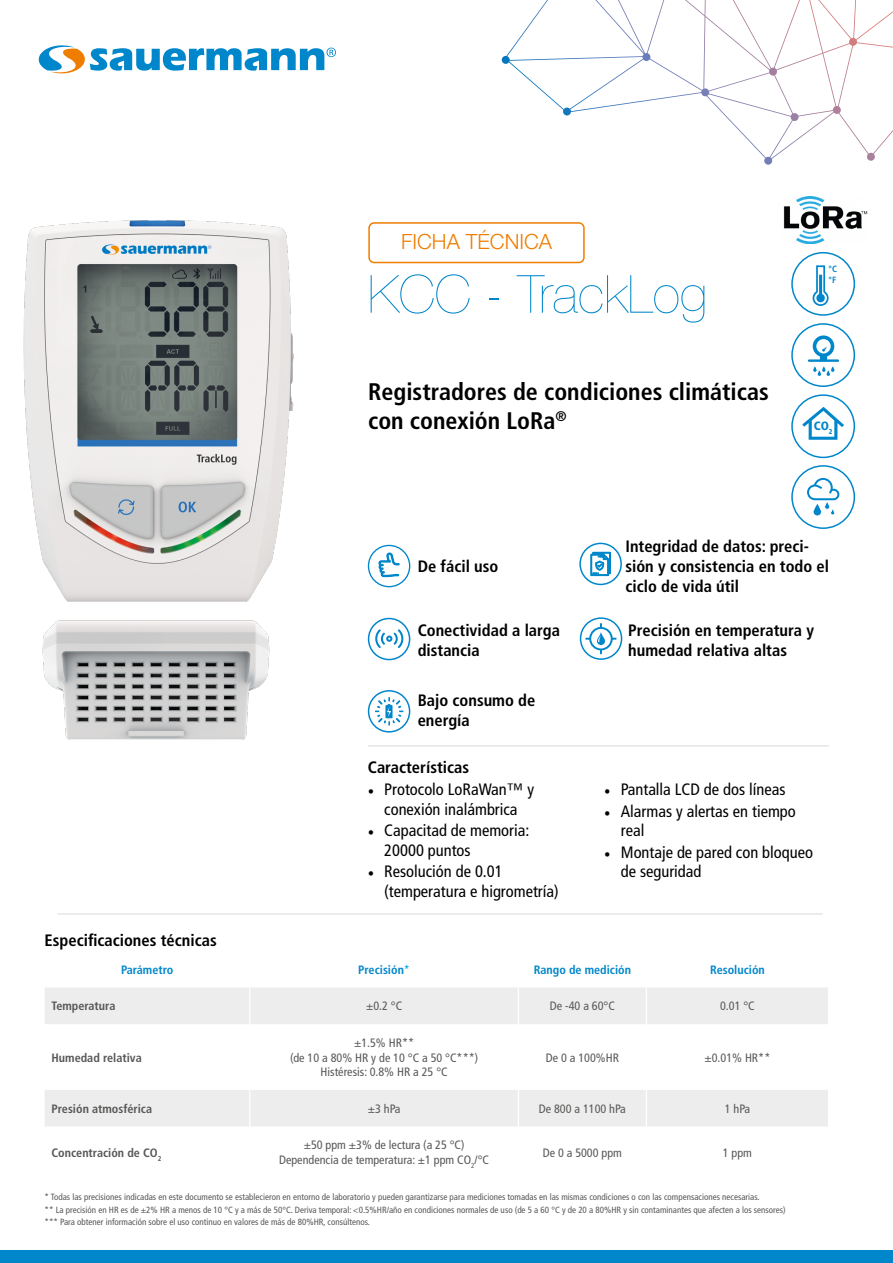
<style>
.page{position:relative;width:893px;height:1263px;background:#fff}
.page>*{position:absolute;margin:0;border:0;box-sizing:border-box;transform-origin:0 0}
.t1{font:200 52.5px "Helvetica Neue LT Std";color:#0086ca}
.t2{font:700 condensed 24px/28.8px "Frutiger LT Std";color:#000}
.t3{font:300 21px "Helvetica Neue LT Std";color:#ef7d00}
.t4{font:700 condensed 16.5px/19.8px "Frutiger LT Std";color:#000}
.t5{font:condensed 16.5px/19.5px "Frutiger LT Std";color:#000}
.t6{font:condensed 12.15px/14.5px "Frutiger LT Std";color:#575756;text-align:center}
.t7{font:700 condensed 12.15px "Frutiger LT Std";color:#575756}
.t8{font:700 condensed 12.15px "Frutiger LT Std";color:#0086ca}
.t9{font:900 condensed 12px "Frutiger LT Std";color:#0086ca}
.t10{font:condensed 9px/12.9px "Frutiger LT Std";color:#575756}
.t11{font:700 condensed 9px/10.8px "Frutiger LT Std";color:#0086ca}
.s1{font-family:"Minion Pro";font-stretch:normal}
.s2{font-weight:400;color:#009fe3}
</style>
<div class="page">
<svg style="left:502px;top:0;width:391px;height:165px"></svg>
<div style="left:0;top:1251px;width:893px;height:12px;background:#0086ca"></div>
<hr style="left:368px;top:745px;width:461px;height:1px;background:#dadada">
<div style="left:368px;top:222px;width:217px;height:41px;border:2px solid #ef7d00;border-radius:5px"></div>
<svg style="left:45px;top:988px;width:783px;height:138px;fill:#ededed"></svg>
<hr style="left:249px;top:987px;width:1px;height:37px;background:#fff">
<hr style="left:518px;top:987px;width:1px;height:37px;background:#fff">
<hr style="left:646px;top:987px;width:1px;height:37px;background:#fff">
<hr style="left:249px;top:1024px;width:1px;height:66px;background:#fff">
<hr style="left:518px;top:1024px;width:1px;height:66px;background:#fff">
<hr style="left:646px;top:1024px;width:1px;height:66px;background:#fff">
<hr style="left:249px;top:1090px;width:1px;height:36px;background:#fff">
<hr style="left:518px;top:1090px;width:1px;height:36px;background:#fff">
<hr style="left:646px;top:1090px;width:1px;height:36px;background:#fff">
<hr style="left:57px;top:913px;width:766px;height:1px;background:#dadada">
<svg style="left:368px;top:545px;width:42px;height:42px"></svg>
<div style="left:368px;top:545px;width:42px;height:42px;border:1px solid #0086ca;border-radius:50%"></div>
<svg style="left:377px;top:545px;width:23px;height:33px"></svg>
<div style="left:368px;top:618px;width:42px;height:42px;border:2px solid #0086ca;border-radius:50%"></div>
<svg style="left:375px;top:629px;width:28px;height:19px"></svg>
<svg style="left:369px;top:691px;width:41px;height:41px"></svg>
<div style="left:368px;top:690px;width:42px;height:43px;border:2px solid #0086ca;border-radius:50%"></div>
<svg style="left:375px;top:697px;width:29px;height:29px"></svg>
<svg style="left:580px;top:543px;width:41px;height:41px"></svg>
<div style="left:579px;top:543px;width:43px;height:42px;border:2px solid #0086ca;border-radius:50%"></div>
<svg style="left:590px;top:552px;width:21px;height:24px"></svg>
<svg style="left:581px;top:618px;width:41px;height:41px"></svg>
<div style="left:580px;top:617px;width:42px;height:43px;border:2px solid #0086ca;border-radius:50%"></div>
<svg style="left:585px;top:623px;width:32px;height:31px"></svg>
<div style="left:791px;top:252px;width:64px;height:64px;border:2px solid #0086ca;border-radius:50%"></div>
<svg style="left:813px;top:265px;width:16px;height:41px"></svg>
<div style="left:791px;top:465px;width:64px;height:64px;border:2px solid #0086ca;border-radius:50%"></div>
<svg style="left:807px;top:478px;width:32px;height:38px"></svg>
<div style="left:791px;top:323px;width:64px;height:64px;border:2px solid #0086ca;border-radius:50%"></div>
<svg style="left:808px;top:335px;width:31px;height:41px"></svg>
<div style="left:791px;top:394px;width:64px;height:64px;border:2px solid #0086ca;border-radius:50%"></div>
<svg style="left:802px;top:407px;width:42px;height:33px"></svg>
<img style="left:42px;top:620px;width:228px;height:120px">
<img style="left:783px;top:197px;width:85px;height:46px">
<svg style="left:38px;top:45px;width:298px;height:29px"></svg>
<img style="left:23px;top:220px;width:271px;height:382px">
<h3 class="t3" style="left:401px;top:228px;width:152px">FICHA TÉCNICA</h3>
<h1 class="t1" style="left:368px;top:264px;width:341px">KCC - TrackLog</h1>
<h2 class="t2" style="left:368px;top:378px;width:402px">Registradores de condiciones climáticas con conexión LoRa<sup>®</sup></h2>
<p class="t11" style="left:829px;top:264px;width:10px">°C °F</p>
<h3 class="t9" style="left:814px;top:418px;width:20px">CO<sub>2</sub></h3>
<h3 class="t4" style="left:45px;top:930px;width:174px">Especificaciones técnicas</h3>
<h3 class="t4" style="left:418px;top:557px;width:82px">De fácil uso</h3>
<h3 class="t4" style="left:418px;top:620px;width:144px">Conectividad a larga distancia</h3>
<h3 class="t4" style="left:418px;top:690px;width:119px">Bajo consumo de energía</h3>
<h3 class="t4" style="left:368px;top:758px;width:103px">Características</h3>
<h3 class="t5" style="left:368px;top:780px;width:168px;text-align:center"><span class="s1">•</span> Protocolo LoRaWan™ y conexión inalámbrica</h3>
<h3 class="t5" style="left:384px;top:821px;width:147px;text-indent:-16px"><span class="s1">•</span> Capacitad de memoria:<br>20000 puntos</h3>
<h3 class="t5" style="left:384px;top:862px;width:176px;text-indent:-16px"><span class="s1">•</span> Resolución de 0.01 (temperatura e higrometría)</h3>
<h3 class="t4" style="left:625px;top:536px;width:205px">Integridad de datos: preci&shy;sión y consistencia en todo el ciclo de vida útil</h3>
<h3 class="t4" style="left:628px;top:621px;width:187px">Precisión en temperatura y humedad relativa altas</h3>
<h3 class="t5" style="left:604px;top:780px;width:183px"><span class="s1">•</span> Pantalla LCD de dos líneas</h3>
<h3 class="t5" style="left:621px;top:801px;width:176px;text-indent:-16px"><span class="s1">•</span> Alarmas y alertas en tiempo real</h3>
<h3 class="t5" style="left:621px;top:842px;width:194px;text-indent:-16px"><span class="s1">•</span> Montaje de pared con bloqueo de seguridad</h3>
<h3 class="t8" style="left:121px;top:962px;width:54px">Parámetro</h3>
<h3 class="t8" style="left:358px;top:962px;width:53px">Precisión<span class="s2">*</span></h3>
<h3 class="t8" style="left:534px;top:962px;width:99px">Rango de medición</h3>
<h3 class="t8" style="left:710px;top:962px;width:56px">Resolución</h3>
<h3 class="t7" style="left:52px;top:999px;width:65px">Temperatura</h3>
<h3 class="t6" style="left:366px;top:999px;width:38px">±0.2 °C</h3>
<h3 class="t6" style="left:550px;top:999px;width:66px">De -40 a 60°C</h3>
<h3 class="t6" style="left:720px;top:999px;width:36px">0.01 °C</h3>
<h3 class="t7" style="left:52px;top:1050px;width:92px">Humedad relativa</h3>
<h3 class="t6" style="left:290px;top:1036px;width:190px">±1.5% HR**<br>(de 10 a 80% HR y de 10 °C a 50 °C***)<br>Histéresis: 0.8% HR a 25 °C</h3>
<h3 class="t6" style="left:546px;top:1050px;width:75px">De 0 a 100%HR</h3>
<h3 class="t6" style="left:704px;top:1050px;width:67px">±0.01% HR**</h3>
<h3 class="t7" style="left:52px;top:1101px;width:102px">Presión atmosférica</h3>
<h3 class="t6" style="left:368px;top:1101px;width:34px">±3 hPa</h3>
<h3 class="t6" style="left:539px;top:1101px;width:89px">De 800 a 1100 hPa</h3>
<h3 class="t6" style="left:725px;top:1101px;width:27px">1 hPa</h3>
<h3 class="t7" style="left:52px;top:1145px;width:111px">Concentración de CO<sub>2</sub></h3>
<h3 class="t6" style="left:279px;top:1138px;width:211px">±50 ppm ±3% de lectura (a 25 °C)<br>Dependencia de temperatura: ±1 ppm CO<sub>2</sub>/°C</h3>
<h3 class="t6" style="left:543px;top:1145px;width:81px">De 0 a 5000 ppm</h3>
<h3 class="t6" style="left:723px;top:1145px;width:31px">1 ppm</h3>
<p class="t10" style="left:45px;top:1190px;width:742px">* Todas las precisiones indicadas en este documento se establecieron en entorno de laboratorio y pueden garantizarse para mediciones tomadas en las mismas condiciones o con las compensaciones necesarias.<br>** La precisión en HR es de ±2% HR a menos de 10 °C y a más de 50°C. Deriva temporal: &lt;0.5%HR/año en condiciones normales de uso (de 5 a 60 °C y de 20 a 80%HR y sin contaminantes que afecten a los sensores) *** Para obtener información sobre el uso continuo en valores de más de 80%HR, consúltenos.</p>
</div>
